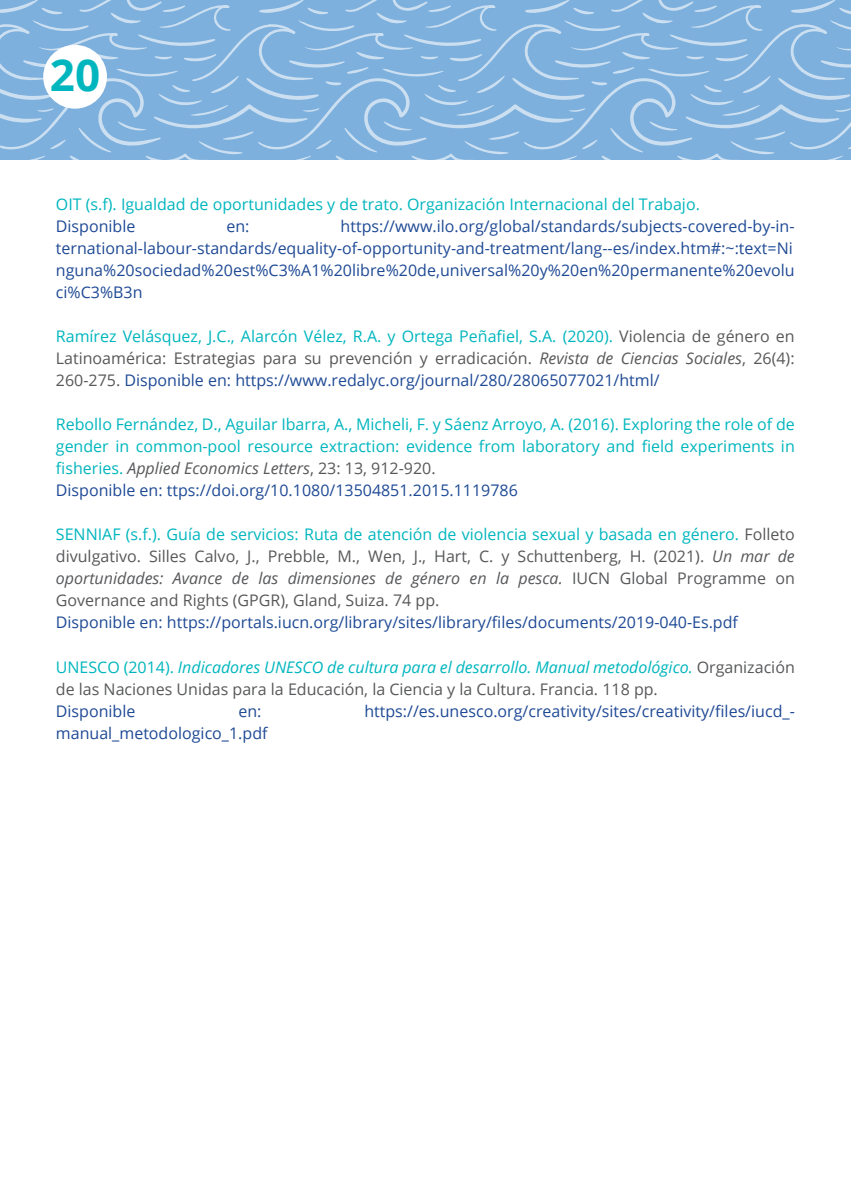
<style>
.page{position:relative;width:851px;height:1191px;background:#fff}
.page>*{position:absolute;margin:0;border:0;box-sizing:border-box;transform-origin:0 0}
.t1{font:700 44px "Open Sans";color:#00b6be}
.t2{font:16px/22px "Open Sans";color:#57585a;text-align:justify}
.t3{font:16px/22px "Open Sans";color:#1f4a95;text-align:justify}
.t4{font:16px/22px "Open Sans";color:#00b6be}
.s1{color:#00b6be}
.s2{font-style:italic}
.s3{color:#1f4a95}
.s4{font-style:italic;color:#57585a}
.s5{color:#57585a}
.s6{font-style:italic;color:#00b6be}
</style>
<div class="page">
<svg style="left:0;top:0;width:850px;height:159px;background:#86b5df"></svg>
<div style="left:43px;top:45px;width:64px;height:64px;background:#fff;border-radius:50%"></div>
<h1 class="t1" style="left:50px;top:44px;width:52px">20</h1>
<p class="t4" style="left:56px;top:193px;width:645px">OIT (s.f). Igualdad de oportunidades y de trato. Organización Internacional del Trabajo.</p>
<p class="t3" style="left:56px;top:215px;width:81px">Disponible</p>
<p class="t3" style="left:226px;top:215px;width:25px">en:</p>
<p class="t3" style="left:56px;top:215px;width:740px;text-indent:284px">https://www.ilo.org/global/standards/subjects-covered-by-in&shy;ternational-labour-standards/equality-of-opportunity-and-treatment/lang--es/index.htm#:~:text=Ni nguna%20sociedad%20est%C3%A1%20libre%20de,universal%20y%20en%20permanente%20evolu ci%C3%B3n</p>
<p class="t2" style="left:56px;top:325px;width:740px"><span class="s1">Ramírez Velásquez, J.C., Alarcón Vélez, R.A. y Ortega Peñafiel, S.A. (2020).</span> Violencia de género en Latinoamérica: Estrategias para su prevención y erradicación. <span class="s2">Revista de Ciencias Sociales</span>, 26(4):<br>260-275. <span class="s3">Disponible en: https://www.redalyc.org/journal/280/28065077021/html/</span></p>
<p class="t4" style="left:56px;top:413px;width:740px">Rebollo Fernández, D., Aguilar Ibarra, A., Micheli, F. y Sáenz Arroyo, A. (2016). Exploring the role of de gender in common-pool resource extraction: evidence from laboratory and field experiments in fisheries. <span class="s4">Applied Economics Letters</span><span class="s5">, 23: 13, 912-920.<br></span><span class="s3">Disponible en: ttps://doi.org/10.1080/13504851.2015.1119786</span></p>
<p class="t2" style="left:56px;top:523px;width:740px"><span class="s1">SENNIAF (s.f.). Guía de servicios: Ruta de atención de violencia sexual y basada en género.</span> Folleto divulgativo. Silles Calvo, J., Prebble, M., Wen, J., Hart, C. y Schuttenberg, H. (2021). <span class="s2">Un mar de oportunidades: Avance de las dimensiones de género en la pesca.</span> IUCN Global Programme on Governance and Rights (GPGR), Gland, Suiza. 74 pp.</p>
<p class="t3" style="left:56px;top:611px;width:683px">Disponible en: https://portals.iucn.org/library/sites/library/files/documents/2019-040-Es.pdf</p>
<p class="t2" style="left:56px;top:655px;width:740px"><span class="s1">UNESCO (2014).</span> <span class="s6">Indicadores UNESCO de cultura para el desarrollo. Manual metodológico.</span> Organización de las Naciones Unidas para la Educación, la Ciencia y la Cultura. Francia. 118 pp.</p>
<p class="t3" style="left:56px;top:699px;width:81px">Disponible</p>
<p class="t3" style="left:238px;top:699px;width:25px">en:</p>
<p class="t3" style="left:364px;top:699px;width:432px">https://es.unesco.org/creativity/sites/creativity/files/iucd_-</p>
<p class="t3" style="left:56px;top:721px;width:213px">manual_metodologico_1.pdf</p>
</div>
